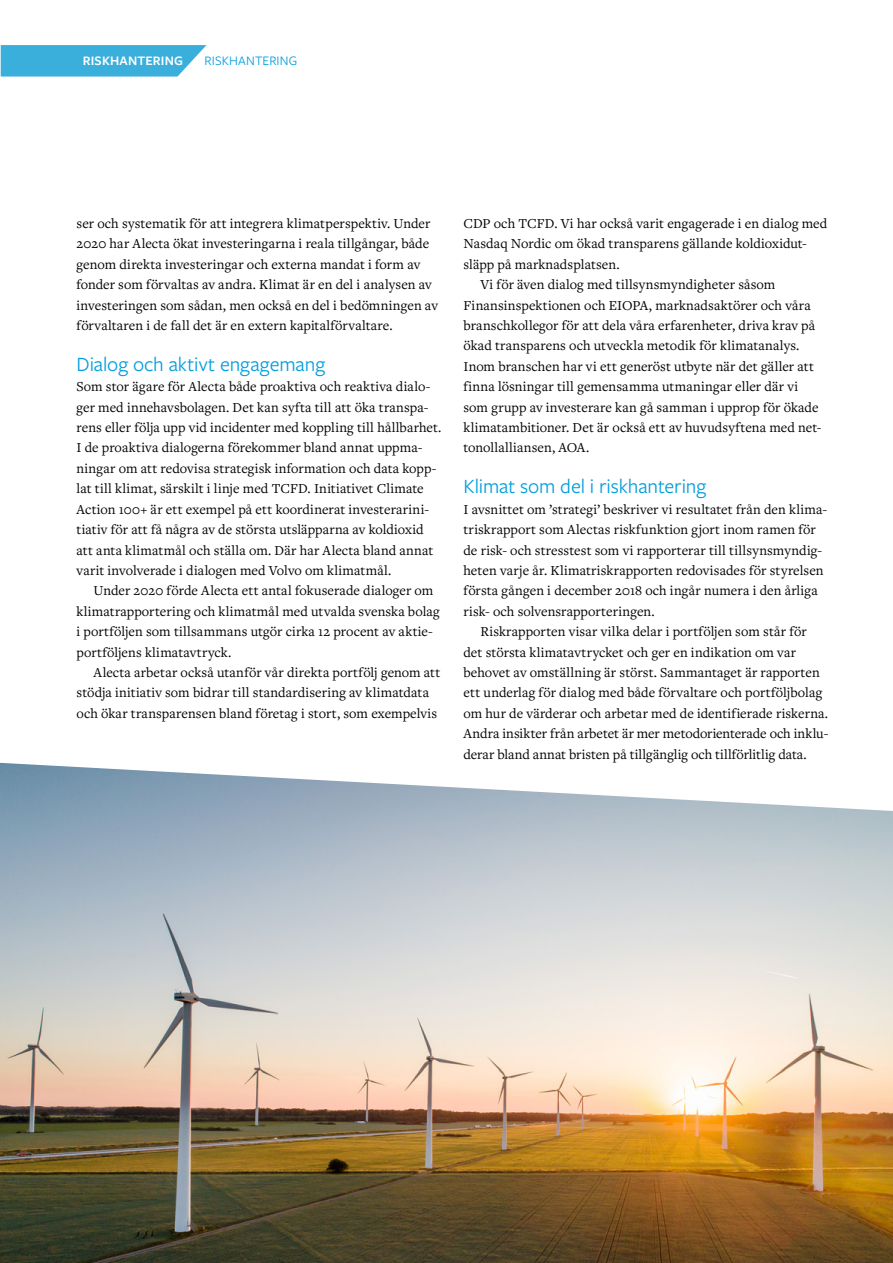
<style>
.page{position:relative;width:893px;height:1263px;background:#fff}
.page>*{position:absolute;margin:0;border:0;box-sizing:border-box;transform-origin:0 0}
.t1{font:21px "Freight Sans Pro";letter-spacing:-.005em;color:#009dde}
.t2{font:14.25px/20.4px "Freight Text Pro";letter-spacing:.005em;color:#000}
.t3{font:600 13.5px "Freight Sans Pro";letter-spacing:.015em;color:#fff}
.t4{font:13.5px "Freight Sans Pro";letter-spacing:.01em;color:#009dde}
</style>
<div class="page">
<svg style="left:1px;top:45px;width:206px;height:32px;background:#4bb6df"></svg>
<img style="left:0;top:763px;width:893px;height:500px">
<p class="t3" style="left:83px;top:51px;width:102px">RISKHANTERING</p>
<p class="t4" style="left:205px;top:51px;width:94px">RISKHANTERING</p>
<p class="t2" style="left:77px;top:213px;width:363px">ser och systematik för att integrera klimatperspektiv. Under 2020 har Alecta ökat investeringarna i reala tillgångar, både genom direkta investeringar och externa mandat i form av fonder som förvaltas av andra. Klimat är en del i analysen av investeringen som sådan, men också en del i bedömningen av förvaltaren i de fall det är en extern kapitalförvaltare.</p>
<h1 class="t1" style="left:77px;top:350px;width:250px">Dialog och aktivt engagemang</h1>
<p class="t2" style="left:77px;top:376px;width:366px">Som stor ägare för Alecta både proaktiva och reaktiva dialo&shy;ger med innehavsbolagen. Det kan syfta till att öka transpa&shy;rens eller följa upp vid incidenter med koppling till hållbarhet.<br>I de proaktiva dialogerna förekommer bland annat uppma&shy;ningar om att redovisa strategisk information och data kopp&shy;lat till klimat, särskilt i linje med TCFD. Initiativet Climate Action 100+ är ett exempel på ett koordinerat investerarini&shy;tiativ för att få några av de största utsläpparna av koldioxid att anta klimatmål och ställa om. Där har Alecta bland annat varit involverade i dialogen med Volvo om klimatmål.</p>
<p class="t2" style="left:77px;top:580px;width:365px;text-indent:17px">Under 2020 förde Alecta ett antal fokuserade dialoger om klimatrapportering och klimatmål med utvalda svenska bolag i portföljen som tillsammans utgör cirka 12 procent av aktie&shy;portföljens klimatavtryck.</p>
<p class="t2" style="left:77px;top:662px;width:365px;text-indent:17px">Alecta arbetar också utanför vår direkta portfölj genom att stödja initiativ som bidrar till standardisering av klimatdata och ökar transparensen bland företag i stort, som exempelvis</p>
<p class="t2" style="left:463px;top:213px;width:365px">CDP och TCFD. Vi har också varit engagerade i en dialog med</p>
<p class="t2" style="left:463px;top:233px;width:345px">Nasdaq Nordic om ökad transparens gällande koldioxidut-</p>
<p class="t2" style="left:463px;top:253px;width:158px">släpp på marknadsplatsen.</p>
<p class="t2" style="left:480px;top:274px;width:296px">Vi för även dialog med tillsynsmyndigheter såsom</p>
<p class="t2" style="left:463px;top:294px;width:349px">Finansinspektionen och EIOPA, marknadsaktörer och våra</p>
<p class="t2" style="left:463px;top:315px;width:353px">branschkollegor för att dela våra erfarenheter, driva krav på</p>
<p class="t2" style="left:463px;top:335px;width:338px">ökad transparens och utveckla metodik för klimatanalys.</p>
<p class="t2" style="left:463px;top:355px;width:352px">Inom branschen har vi ett generöst utbyte när det gäller att</p>
<p class="t2" style="left:463px;top:376px;width:336px">finna lösningar till gemensamma utmaningar eller där vi</p>
<p class="t2" style="left:463px;top:396px;width:357px">som grupp av investerare kan gå samman i upprop för ökade</p>
<p class="t2" style="left:463px;top:417px;width:359px">klimatambitioner. Det är också ett av huvudsyftena med net-</p>
<p class="t2" style="left:463px;top:437px;width:127px">tonollalliansen, AOA.</p>
<h1 class="t1" style="left:463px;top:472px;width:244px">Klimat som del i riskhantering</h1>
<p class="t2" style="left:463px;top:498px;width:365px">I avsnittet om ’strategi’ beskriver vi resultatet från den klima&shy;triskrapport som Alectas riskfunktion gjort inom ramen för de risk- och stresstest som vi rapporterar till tillsynsmyndig&shy;heten varje år. Klimatriskrapporten redovisades för styrelsen första gången i december 2018 och ingår numera i den årliga risk- och solvensrapporteringen.</p>
<p class="t2" style="left:463px;top:621px;width:366px;text-indent:17px">Riskrapporten visar vilka delar i portföljen som står för det största klimatavtrycket och ger en indikation om var behovet av omställning är störst. Sammantaget är rapporten ett underlag för dialog med både förvaltare och portföljbolag om hur de värderar och arbetar med de identifierade riskerna.<br>Andra insikter från arbetet är mer metodorienterade och inklu&shy;derar bland annat bristen på tillgänglig och tillförlitlig data.</p>
</div>
